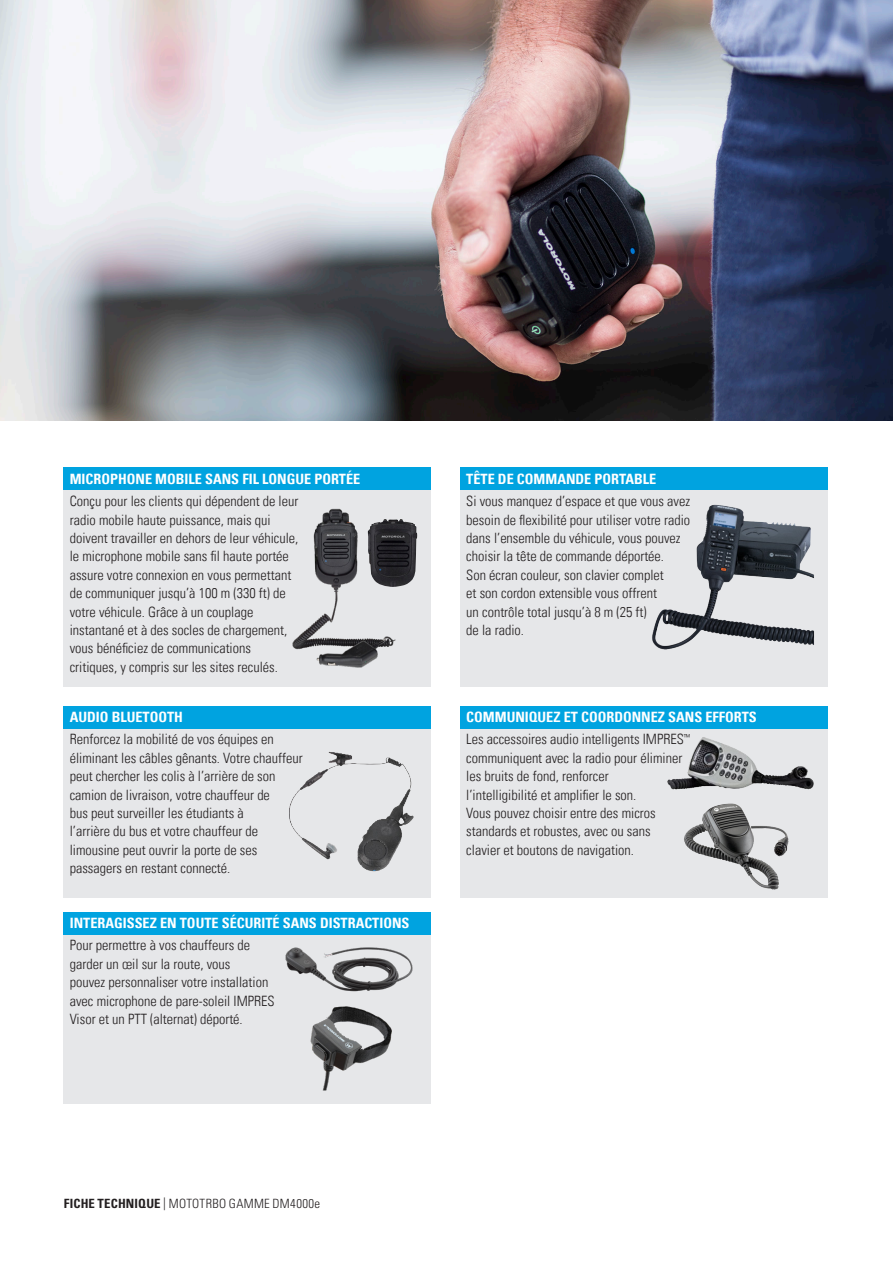
<style>
.page{position:relative;width:893px;height:1263px;background:#fff}
.page>*{position:absolute;margin:0;border:0;box-sizing:border-box;transform-origin:0 0}
.t1{font:300 condensed 14.25px/18.3px "Univers LT";color:#231f20}
.t2{font:700 condensed 14.25px "Univers LT";color:#fff}
.t3{font:300 condensed 12.75px "Univers LT Std";letter-spacing:.025em;color:#231f20}
.s1{font-weight:700}
</style>
<div class="page">
<div style="left:64px;top:712px;width:367px;height:185px;background:#e6e7e9"></div>
<div style="left:460px;top:712px;width:367px;height:185px;background:#e6e7e9"></div>
<div style="left:460px;top:475px;width:367px;height:212px;background:#e6e7e9"></div>
<div style="left:64px;top:475px;width:367px;height:212px;background:#e6e7e9"></div>
<div style="left:64px;top:468px;width:367px;height:22px;background:#00a3e0"></div>
<div style="left:460px;top:468px;width:368px;height:22px;background:#00a3e0"></div>
<div style="left:64px;top:706px;width:367px;height:22px;background:#00a3e0"></div>
<div style="left:460px;top:706px;width:368px;height:22px;background:#00a3e0"></div>
<img style="left:289px;top:751px;width:125px;height:121px">
<div style="left:64px;top:918px;width:367px;height:185px;background:#e6e7e9"></div>
<div style="left:64px;top:912px;width:367px;height:22px;background:#00a3e0"></div>
<img style="left:684px;top:803px;width:105px;height:87px">
<img style="left:667px;top:737px;width:147px;height:53px">
<img style="left:652px;top:504px;width:162px;height:146px">
<img style="left:292px;top:508px;width:104px;height:160px">
<img style="left:285px;top:947px;width:128px;height:45px">
<img style="left:310px;top:1006px;width:82px;height:85px">
<img style="left:368px;top:519px;width:49px;height:68px">
<img style="left:0;top:0;width:893px;height:421px">
<p class="t2" style="left:70px;top:470px;width:292px">MICROPHONE MOBILE SANS FIL LONGUE PORTÉE</p>
<p class="t1" style="left:70px;top:492px;width:230px">Conçu pour les clients qui dépendent de leur radio mobile haute puissance, mais qui doivent travailler en dehors de leur véhicule, le microphone mobile sans fil haute portée assure votre connexion en vous permettant de communiquer jusqu’à 100 m (330 ft) de votre véhicule. Grâce à un couplage instantané et à des socles de chargement, vous bénéficiez de communications critiques, y compris sur les sites reculés.</p>
<p class="t2" style="left:70px;top:708px;width:115px">AUDIO BLUETOOTH</p>
<p class="t1" style="left:70px;top:730px;width:234px">Renforcez la mobilité de vos équipes en éliminant les câbles gênants. Votre chauffeur peut chercher les colis à l’arrière de son camion de livraison, votre chauffeur de<br>bus peut surveiller les étudiants à<br>l’arrière du bus et votre chauffeur de limousine peut ouvrir la porte de ses passagers en restant connecté.</p>
<p class="t2" style="left:70px;top:914px;width:341px">INTERAGISSEZ EN TOUTE SÉCURITÉ SANS DISTRACTIONS</p>
<p class="t1" style="left:70px;top:936px;width:206px">Pour permettre à vos chauffeurs de garder un œil sur la route, vous<br>pouvez personnaliser votre installation avec microphone de pare-soleil IMPRES Visor et un PTT (alternat) déporté.</p>
<p class="t2" style="left:466px;top:470px;width:191px">TÊTE DE COMMANDE PORTABLE</p>
<p class="t1" style="left:466px;top:492px;width:225px">Si vous manquez d’espace et que vous avez besoin de flexibilité pour utiliser votre radio dans l’ensemble du véhicule, vous pouvez choisir la tête de commande déportée.<br>Son écran couleur, son clavier complet<br>et son cordon extensible vous offrent<br>un contrôle total jusqu’à 8 m (25 ft)<br>de la radio.</p>
<p class="t2" style="left:466px;top:708px;width:292px">COMMUNIQUEZ ET COORDONNEZ SANS EFFORTS</p>
<p class="t1" style="left:466px;top:730px;width:225px">Les accessoires audio intelligents IMPRES<sup>™ </sup>communiquent avec la radio pour éliminer les bruits de fond, renforcer<br>l’intelligibilité et amplifier le son.<br>Vous pouvez choisir entre des micros standards et robustes, avec ou sans<br>clavier et boutons de navigation.</p>
<p class="t3" style="left:64px;top:1196px;width:258px"><span class="s1">FICHE TECHNIQUE</span> | MOTOTRBO GAMME DM4000e</p>
</div>
